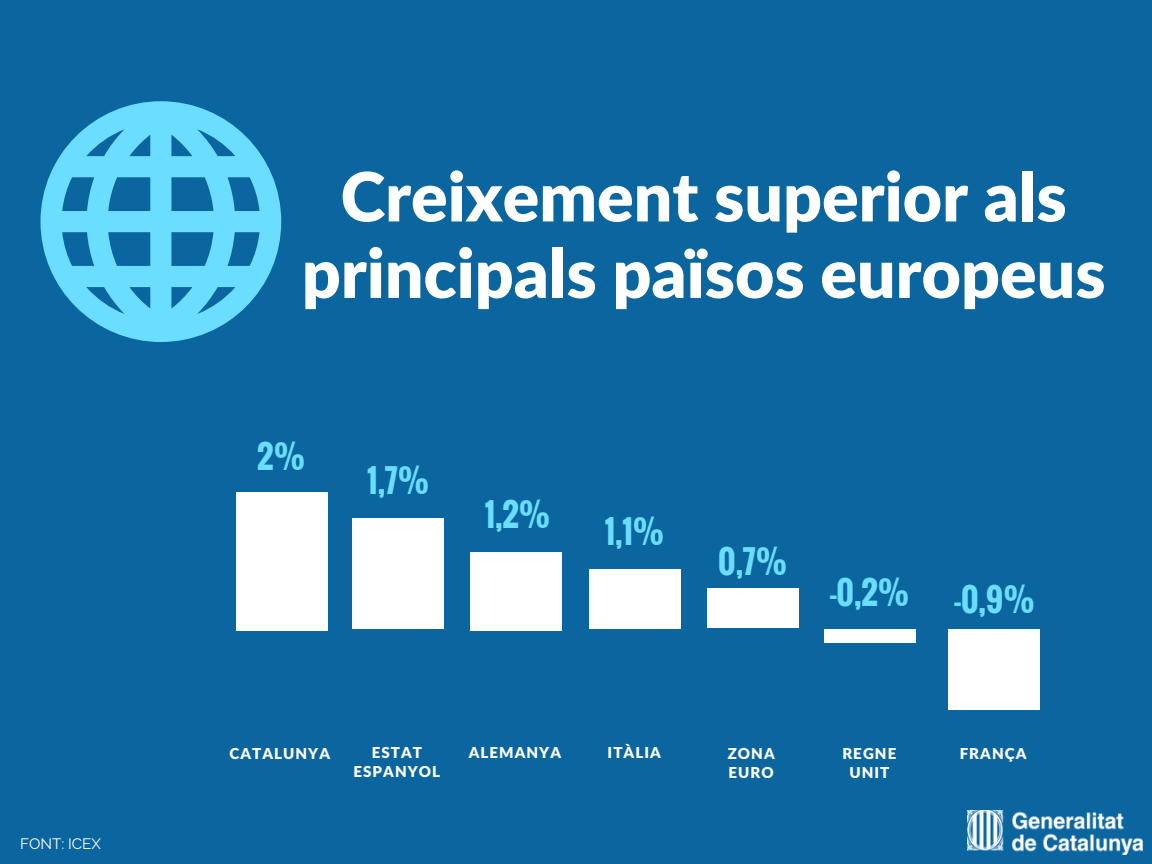
<style>
.page{position:relative;width:1152px;height:864px;background:#0b66a0}
.page>*{position:absolute;margin:0;border:0;box-sizing:border-box;transform-origin:0 0}
.t1{font:900 67.95px/76.5px "Lato";color:#fff;text-align:center}
.t2{font:700 31.65px "Oswald";color:#6bdeff}
.t3{font:900 15.15px/19.2px "Lato";letter-spacing:.07em;color:#fff}
.t4{font:15.15px "Raleway";color:#fff}
</style>
<div class="page">
<img style="left:967px;top:810px;width:176px;height:45px">
<div style="left:236px;top:493px;width:91px;height:138px;background:#fff"></div>
<div style="left:352px;top:519px;width:91px;height:110px;background:#fff"></div>
<div style="left:470px;top:552px;width:91px;height:79px;background:#fff"></div>
<div style="left:590px;top:569px;width:91px;height:60px;background:#fff"></div>
<div style="left:708px;top:588px;width:91px;height:40px;background:#fff"></div>
<div style="left:825px;top:629px;width:91px;height:13px;background:#fff"></div>
<div style="left:948px;top:629px;width:91px;height:81px;background:#fff"></div>
<svg style="left:41px;top:101px;width:240px;height:241px;fill:#6bdeff"></svg>
<p class="t4" style="left:20px;top:835px;width:82px">FONT: ICEX</p>
<h1 class="t1" style="left:302px;top:157px;width:805px">Creixement superior als principals països europeus</h1>
<h2 class="t2" style="left:257px;top:433px;width:50px">2%</h2>
<h2 class="t2" style="left:367px;top:456px;width:64px">1,7%</h2>
<h2 class="t2" style="left:485px;top:490px;width:67px">1,2%</h2>
<h2 class="t2" style="left:605px;top:507px;width:61px">1,1%</h2>
<h2 class="t2" style="left:718px;top:537px;width:71px">0,7%</h2>
<h2 class="t2" style="left:830px;top:569px;width:81px">-0,2%</h2>
<h2 class="t2" style="left:954px;top:575px;width:82px">-0,9%</h2>
<p class="t3" style="left:230px;top:743px;width:102px">CATALUNYA</p>
<p class="t3" style="left:608px;top:742px;width:55px">ITÀLIA</p>
<p class="t3" style="left:728px;top:743px;width:49px">ZONA<br>EURO</p>
<p class="t3" style="left:842px;top:743px;width:56px;text-align:center">REGNE<br>UNIT</p>
<p class="t3" style="left:372px;top:742px;width:52px">ESTAT</p>
<p class="t3" style="left:469px;top:742px;width:94px">ALEMANYA</p>
<p class="t3" style="left:960px;top:743px;width:68px">FRANÇA</p>
<p class="t3" style="left:354px;top:761px;width:88px">ESPANYOL</p>
</div>
